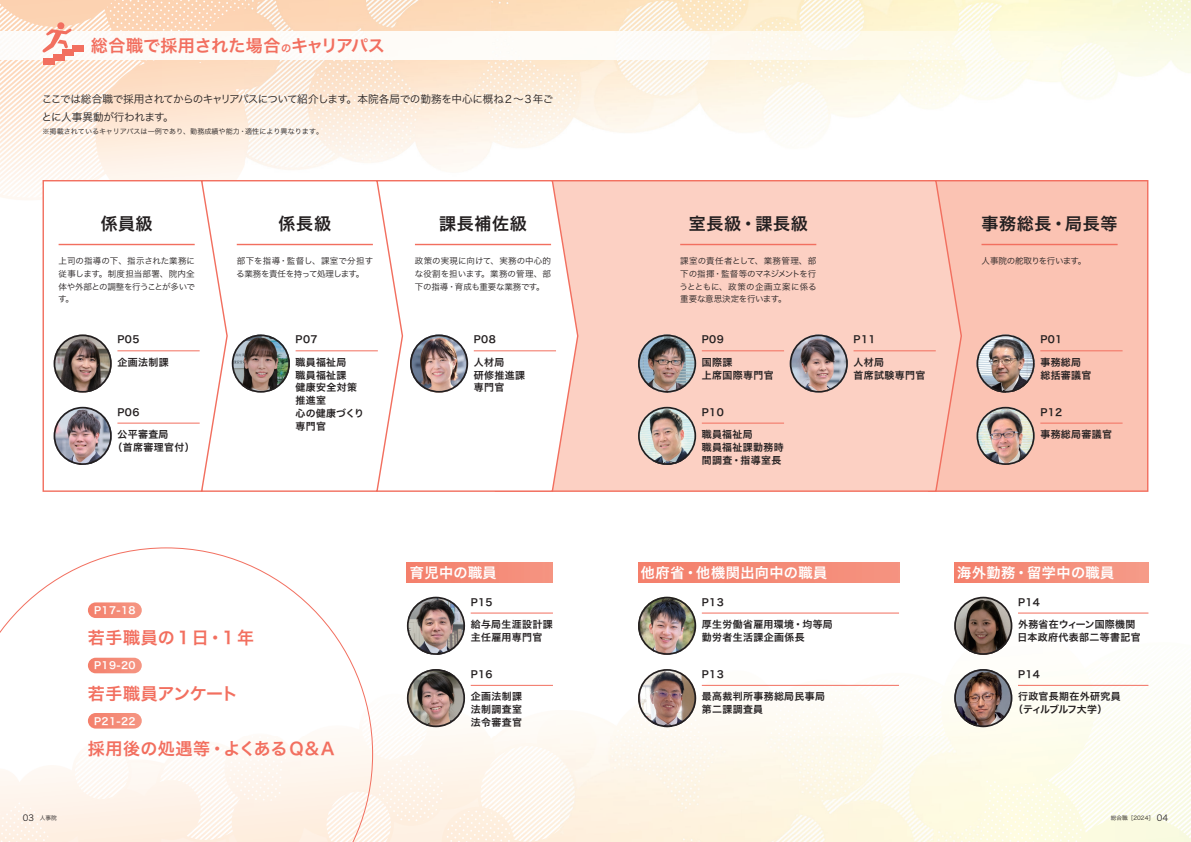
<style>
.page{position:relative;width:1191px;height:842px;background:#fff}
.page>*{position:absolute;margin:0;border:0;box-sizing:border-box;transform-origin:0 0}
.t1{font:17px "Hiragino Sans W6";letter-spacing:.04em;color:#231f20}
.t2{font:17px "Hiragino Sans W6";letter-spacing:-.005em;color:#f26f5f}
.t3{font:17px "Hiragino Sans W6";letter-spacing:.02em;color:#f26f5f}
.t4{font:17px "Hiragino Sans W6";letter-spacing:.04em;color:#f26f5f}
.t5{font:17px "Hiragino Sans W6";letter-spacing:-.03em;color:#f26f5f}
.t6{font:14.2px "Hiragino Sans W6";letter-spacing:.035em;color:#fff}
.t7{font:10.6px/17.7px "Hiragino Sans W3";letter-spacing:-.05em;color:#231f20}
.t8{font:9.9px/12.8px "Hiragino Sans W6";letter-spacing:.04em;color:#231f20}
.t9{font:9.9px "Hiragino Sans W6";letter-spacing:.04em;color:#fff}
.t10{font:8.5px/12.8px "Hiragino Sans W3";letter-spacing:-.005em;color:#231f20;text-align:justify}
.t11{font:8.5px "Hiragino Sans W3";letter-spacing:-.04em;color:#231f20}
.t12{font:7.1px "Hiragino Sans W3";color:#231f20}
.t13{font:5.7px "Hiragino Sans W3";color:#231f20}
.s1{font-size:10.2px}
.s2{font-size:8.5px}
</style>
<div class="page">
<img style="left:0;top:0;width:1191px;height:842px">
<div style="left:963px;top:179px;width:186px;height:314px;background:#fbc3b3"></div>
<div style="left:579px;top:179px;width:384px;height:314px;background:#fcd0c3"></div>
<svg style="left:404px;top:179px;width:175px;height:314px"></svg>
<svg style="left:229px;top:179px;width:175px;height:314px"></svg>
<svg style="left:42px;top:179px;width:187px;height:314px"></svg>
<hr style="left:981px;top:244px;width:136px;height:1px;background:#f26f5f">
<hr style="left:680px;top:244px;width:136px;height:1px;background:#f26f5f">
<img style="left:0;top:31px;width:1191px;height:29px">
<svg style="left:42px;top:22px;width:30px;height:31px"></svg>
<div style="left:63px;top:49px;width:11px;height:7px;background:#f26f5f"></div>
<div style="left:53px;top:54px;width:11px;height:6px;background:#f26f5f"></div>
<div style="left:44px;top:58px;width:11px;height:7px;background:#f26f5f"></div>
<div style="left:72px;top:45px;width:11px;height:6px;background:#f26f5f"></div>
<img style="left:407px;top:597px;width:58px;height:58px;border-radius:29px">
<div style="left:407px;top:597px;width:58px;height:58px;border:2px solid #231f20;border-radius:50%"></div>
<hr style="left:471px;top:613px;width:82px;height:1px;background:#f26f5f">
<img style="left:638px;top:597px;width:58px;height:58px;border-radius:29px">
<div style="left:638px;top:597px;width:58px;height:58px;border:2px solid #231f20;border-radius:50%"></div>
<hr style="left:702px;top:613px;width:197px;height:1px;background:#f26f5f">
<hr style="left:471px;top:685px;width:82px;height:1px;background:#f26f5f">
<img style="left:407px;top:669px;width:58px;height:58px;border-radius:29px">
<div style="left:407px;top:669px;width:58px;height:58px;border:2px solid #231f20;border-radius:50%"></div>
<hr style="left:702px;top:685px;width:197px;height:1px;background:#f26f5f">
<img style="left:638px;top:669px;width:58px;height:58px;border-radius:29px">
<div style="left:638px;top:669px;width:58px;height:58px;border:2px solid #231f20;border-radius:50%"></div>
<img style="left:954px;top:669px;width:58px;height:58px;border-radius:29px">
<div style="left:954px;top:669px;width:58px;height:58px;border:2px solid #231f20;border-radius:50%"></div>
<hr style="left:1018px;top:685px;width:130px;height:1px;background:#f26f5f">
<hr style="left:1018px;top:613px;width:130px;height:1px;background:#f26f5f">
<img style="left:954px;top:597px;width:58px;height:58px;border-radius:29px">
<div style="left:954px;top:597px;width:58px;height:58px;border:2px solid #231f20;border-radius:50%"></div>
<hr style="left:1040px;top:423px;width:82px;height:1px;background:#f26f5f">
<img style="left:976px;top:407px;width:58px;height:58px;border-radius:29px">
<div style="left:976px;top:407px;width:58px;height:58px;border:2px solid #231f20;border-radius:50%"></div>
<hr style="left:702px;top:423px;width:82px;height:1px;background:#f26f5f">
<img style="left:638px;top:407px;width:58px;height:58px;border-radius:29px">
<div style="left:638px;top:407px;width:58px;height:58px;border:2px solid #231f20;border-radius:50%"></div>
<img style="left:789px;top:334px;width:59px;height:59px;border-radius:29px">
<div style="left:789px;top:334px;width:59px;height:59px;border:2px solid #231f20;border-radius:50%"></div>
<hr style="left:853px;top:350px;width:82px;height:1px;background:#f26f5f">
<img style="left:638px;top:334px;width:58px;height:59px;border-radius:29px">
<div style="left:638px;top:334px;width:58px;height:59px;border:2px solid #231f20;border-radius:50%"></div>
<hr style="left:702px;top:350px;width:82px;height:1px;background:#f26f5f">
<img style="left:976px;top:334px;width:58px;height:59px;border-radius:29px">
<div style="left:976px;top:334px;width:58px;height:59px;border:2px solid #231f20;border-radius:50%"></div>
<hr style="left:1040px;top:350px;width:82px;height:1px;background:#f26f5f">
<img style="left:407px;top:563px;width:146px;height:20px">
<img style="left:954px;top:563px;width:194px;height:20px">
<img style="left:638px;top:563px;width:261px;height:20px">
<svg style="left:0;top:548px;width:373px;height:294px"></svg>
<hr style="left:415px;top:244px;width:136px;height:1px;background:#f26f5f">
<hr style="left:117px;top:423px;width:83px;height:1px;background:#f26f5f">
<img style="left:54px;top:407px;width:58px;height:58px;border-radius:29px">
<div style="left:54px;top:407px;width:58px;height:58px;border:2px solid #231f20;border-radius:50%"></div>
<img style="left:54px;top:334px;width:58px;height:59px;border-radius:29px">
<div style="left:54px;top:334px;width:58px;height:59px;border:2px solid #231f20;border-radius:50%"></div>
<hr style="left:117px;top:350px;width:83px;height:1px;background:#f26f5f">
<img style="left:410px;top:334px;width:58px;height:59px;border-radius:29px">
<div style="left:410px;top:334px;width:58px;height:59px;border:2px solid #231f20;border-radius:50%"></div>
<hr style="left:474px;top:350px;width:82px;height:1px;background:#f26f5f">
<hr style="left:59px;top:244px;width:136px;height:1px;background:#f26f5f">
<hr style="left:237px;top:244px;width:136px;height:1px;background:#f26f5f">
<img style="left:232px;top:334px;width:58px;height:59px;border-radius:29px">
<div style="left:232px;top:334px;width:58px;height:59px;border:2px solid #231f20;border-radius:50%"></div>
<hr style="left:296px;top:350px;width:82px;height:1px;background:#f26f5f">
<h1 class="t2" style="left:91px;top:30px;width:295px">総合職で採用された場合<span class="s1">の</span>キャリアパス</h1>
<p class="t7" style="left:42px;top:89px;width:513px">ここでは総合職で採用されてからのキャリアパスについて紹介します。本院各局での勤務を中心に概ね２～３年ごとに人事異動が行われます。</p>
<p class="t12" style="left:43px;top:125px;width:282px">※掲載されているキャリアパスは一例であり、勤務成績や能力・適性により異なります。</p>
<h1 class="t1" style="left:101px;top:209px;width:53px">係員級</h1>
<p class="t10" style="left:58px;top:254px;width:138px">上司の指導の下、指示された業務に従事します。制度担当部署、院内全体や外部との調整を行うことが多いです。</p>
<h1 class="t1" style="left:279px;top:209px;width:54px">係長級</h1>
<p class="t10" style="left:236px;top:254px;width:138px">部下を指導・監督し、課室で分担する業務を責任を持って処理します。</p>
<h1 class="t1" style="left:439px;top:209px;width:89px">課長補佐級</h1>
<p class="t10" style="left:415px;top:254px;width:138px">政策の実現に向けて、実務の中心的な役割を担います。業務の管理、部下の指導・育成も重要な業務です。</p>
<h1 class="t1" style="left:689px;top:209px;width:120px">室長級・課長級</h1>
<p class="t10" style="left:679px;top:254px;width:139px">課室の責任者として、業務管理、部下の指揮・監督等のマネジメントを行うとともに、政策の企画立案に係る重要な意思決定を行います。</p>
<h1 class="t1" style="left:981px;top:209px;width:138px">事務総長・局長等</h1>
<p class="t11" style="left:981px;top:253px;width:106px">人事院の舵取りを行います。</p>
<p class="t8" style="left:117px;top:333px;width:23px">P05</p>
<p class="t8" style="left:296px;top:333px;width:23px">P07</p>
<p class="t8" style="left:474px;top:333px;width:23px">P08</p>
<p class="t8" style="left:702px;top:333px;width:23px">P09</p>
<p class="t8" style="left:853px;top:333px;width:23px">P11</p>
<p class="t8" style="left:1040px;top:333px;width:23px">P01</p>
<p class="t8" style="left:117px;top:355px;width:53px">企画法制課</p>
<p class="t8" style="left:117px;top:405px;width:23px">P06</p>
<p class="t8" style="left:112px;top:428px;width:84px;text-indent:5px">公平審査局<br>（首席審理官付）</p>
<p class="t8" style="left:296px;top:355px;width:70px">職員福祉局<br>職員福祉課<br>健康安全対策推進室<br>心の健康づくり専門官</p>
<p class="t8" style="left:474px;top:355px;width:53px">人材局<br>研修推進課専門官</p>
<p class="t8" style="left:702px;top:355px;width:73px">国際課<br>上席国際専門官</p>
<p class="t8" style="left:853px;top:355px;width:73px">人材局<br>首席試験専門官</p>
<p class="t8" style="left:1040px;top:355px;width:53px">事務総局総括審議官</p>
<p class="t8" style="left:702px;top:405px;width:23px">P10</p>
<p class="t8" style="left:1040px;top:405px;width:23px">P12</p>
<p class="t8" style="left:702px;top:428px;width:83px">職員福祉局<br>職員福祉課勤務時間調査・指導室長</p>
<p class="t8" style="left:1040px;top:428px;width:73px">事務総局審議官</p>
<p class="t9" style="left:94px;top:601px;width:43px">P17-18</p>
<h1 class="t4" style="left:88px;top:622px;width:168px">若手職員の1日・1年</h1>
<p class="t9" style="left:94px;top:657px;width:43px">P19-20</p>
<h1 class="t5" style="left:88px;top:678px;width:152px">若手職員アンケート</h1>
<p class="t9" style="left:94px;top:712px;width:43px">P21-22</p>
<h1 class="t3" style="left:88px;top:733px;width:248px">採用後の処遇等・よくあるQ&amp;A</h1>
<h2 class="t6" style="left:410px;top:560px;width:88px">育児中の職員</h2>
<h2 class="t6" style="left:641px;top:560px;width:188px">他府省・他機関出向中の職員</h2>
<h2 class="t6" style="left:957px;top:560px;width:159px">海外勤務・留学中の職員</h2>
<p class="t8" style="left:471px;top:595px;width:23px">P15</p>
<p class="t8" style="left:702px;top:595px;width:23px">P13</p>
<p class="t8" style="left:1018px;top:595px;width:23px">P14</p>
<p class="t8" style="left:471px;top:618px;width:84px">給与局生涯設計課主任雇用専門官</p>
<p class="t8" style="left:702px;top:618px;width:133px">厚生労働省雇用環境・均等局勤労者生活課企画係長</p>
<p class="t8" style="left:1017px;top:618px;width:125px">外務省在ウィーン国際機関日本政府代表部二等書記官</p>
<p class="t8" style="left:471px;top:667px;width:23px">P16</p>
<p class="t8" style="left:702px;top:667px;width:23px">P13</p>
<p class="t8" style="left:1018px;top:667px;width:23px">P14</p>
<p class="t8" style="left:471px;top:690px;width:53px;text-align:justify">企画法制課法制調査室法令審査官</p>
<p class="t8" style="left:702px;top:690px;width:125px">最高裁判所事務総局民事局第二課調査員</p>
<p class="t8" style="left:1013px;top:690px;width:109px;text-indent:5px">行政官長期在外研究員（ティルブルフ大学）</p>
<p class="t13" style="left:23px;top:813px;width:35px"><span class="s2">03</span> 人事院</p>
<p class="t13" style="left:1110px;top:813px;width:59px">総合職［2024］ <span class="s2">04</span></p>
</div>
